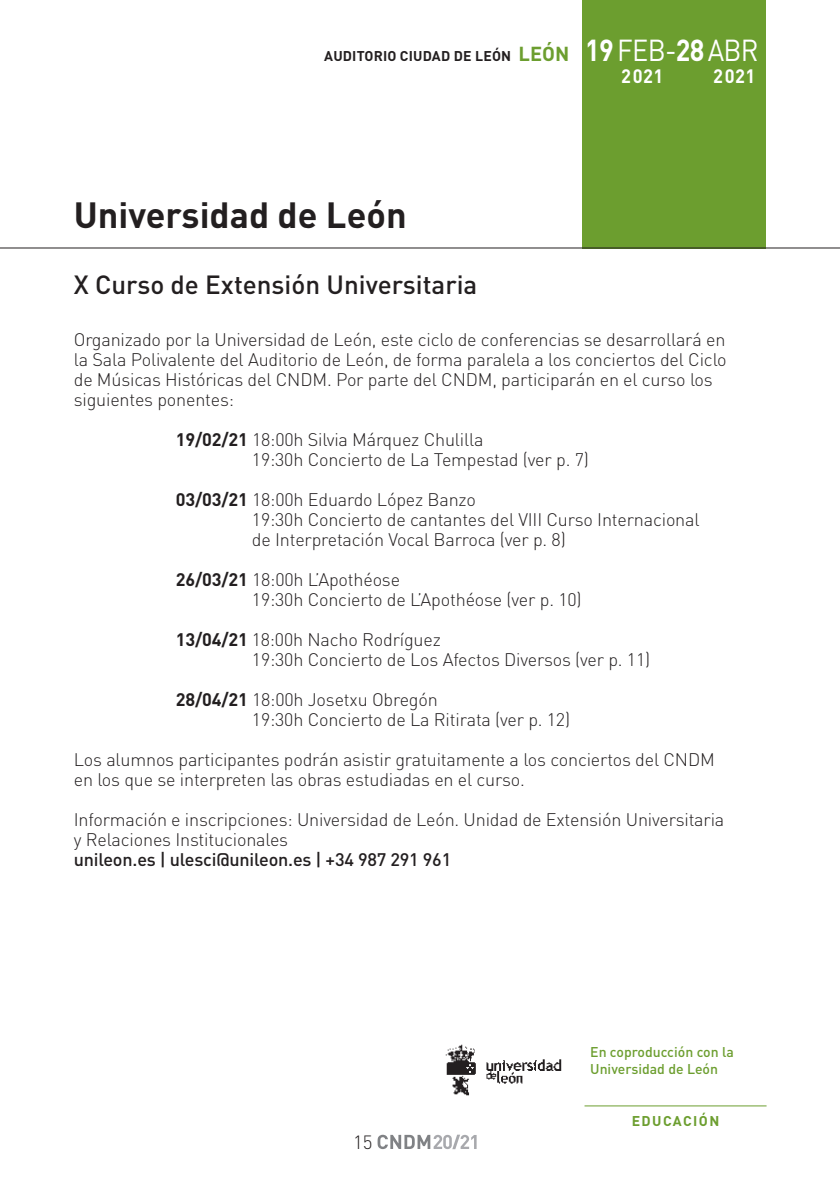
<style>
.page{position:relative;width:840px;height:1191px;background:#fff}
.page>*{position:absolute;margin:0;border:0;box-sizing:border-box;transform-origin:0 0}
.t1{font:700 36px "DIN";color:#231f20}
.t2{font:500 26px "DIN";color:#231f20}
.t3{font:700 19.2px "DIN";letter-spacing:.02em;color:#fff;scale:.95 1}
.t4{font:300 19px "DIN";color:#231f20}
.t5{font:300 18px/20px "DIN";letter-spacing:-.01em;color:#231f20}
.t6{font:500 18px "DIN";letter-spacing:-.01em;color:#231f20}
.t7{font:700 14px "DIN";letter-spacing:.01em;color:#231f20}
.t8{font:500 14px/16.8px "DIN";color:#6c9e2f}
.t9{font:700 14px "DIN";letter-spacing:.1em;color:#6c9e2f}
.s1{font-size:20px;color:#6c9e2f}
.s2{font-size:30px;color:#fff}
.s3{font-weight:400;font-size:30px;color:#fff}
.s4{font-weight:700}
</style>
<div class="page">
<svg style="left:377px;top:1134px;width:99px;height:15px"></svg>
<div style="left:582px;top:0;width:183px;height:248px;background:#6c9e2f"></div>
<hr style="left:0;top:248px;width:839px;height:1px;background:#231f20">
<img style="left:445px;top:1044px;width:117px;height:52px">
<hr style="left:584px;top:1105px;width:182px;height:1px;background:#6c9e2f">
<p class="t7" style="left:324px;top:46px;width:435px">AUDITORIO CIUDAD DE LEÓN <span class="s1">LEÓN</span> <span class="s2">19</span><span class="s3">FEB-</span><span class="s2">28</span><span class="s3">ABR</span></p>
<p class="t3" style="left:621px;top:63px;width:46px">2021</p>
<p class="t3" style="left:713px;top:63px;width:46px">2021</p>
<h1 class="t1" style="left:74px;top:192px;width:334px">Universidad de León</h1>
<h2 class="t2" style="left:74px;top:268px;width:405px">X Curso de Extensión Universitaria</h2>
<p class="t5" style="left:74px;top:329px;width:654px">Organizado por la Universidad de León, este ciclo de conferencias se desarrollará en la Sala Polivalente del Auditorio de León, de forma paralela a los conciertos del Ciclo de Músicas Históricas del CNDM. Por parte del CNDM, participarán en el curso los siguientes ponentes:</p>
<p class="t5" style="left:252px;top:429px;width:338px;text-indent:-76px"><span class="s4">19/02/21</span> 18:00h Silvia Márquez Chulilla<br>19:30h Concierto de La Tempestad (ver p. 7)</p>
<p class="t5" style="left:252px;top:489px;width:449px;text-indent:-76px"><span class="s4">03/03/21</span> 18:00h Eduardo López Banzo<br>19:30h Concierto de cantantes del VIII Curso Internacional de Interpretación Vocal Barroca (ver p. 8)</p>
<p class="t5" style="left:252px;top:569px;width:331px;text-indent:-76px"><span class="s4">26/03/21</span> 18:00h L’Apothéose<br>19:30h Concierto de L’Apothéose (ver p. 10)</p>
<p class="t5" style="left:252px;top:629px;width:399px;text-indent:-76px"><span class="s4">13/04/21</span> 18:00h Nacho Rodríguez<br>19:30h Concierto de Los Afectos Diversos (ver p. 11)</p>
<p class="t5" style="left:252px;top:689px;width:319px;text-indent:-76px"><span class="s4">28/04/21</span> 18:00h Josetxu Obregón<br>19:30h Concierto de La Ritirata (ver p. 12)</p>
<p class="t5" style="left:74px;top:749px;width:642px">Los alumnos participantes podrán asistir gratuitamente a los conciertos del CNDM en los que se interpreten las obras estudiadas en el curso.</p>
<p class="t5" style="left:74px;top:809px;width:651px">Información e inscripciones: Universidad de León. Unidad de Extensión Universitaria y Relaciones Institucionales</p>
<p class="t6" style="left:74px;top:848px;width:379px">unileon.es | ulesci@unileon.es | +34 987 291 961</p>
<p class="t8" style="left:590px;top:1042px;width:145px">En coproducción con la<br>Universidad de León</p>
<p class="t4" style="left:353px;top:1130px;width:21px">15</p>
<p class="t9" style="left:631px;top:1112px;width:89px">EDUCACIÓN</p>
</div>
